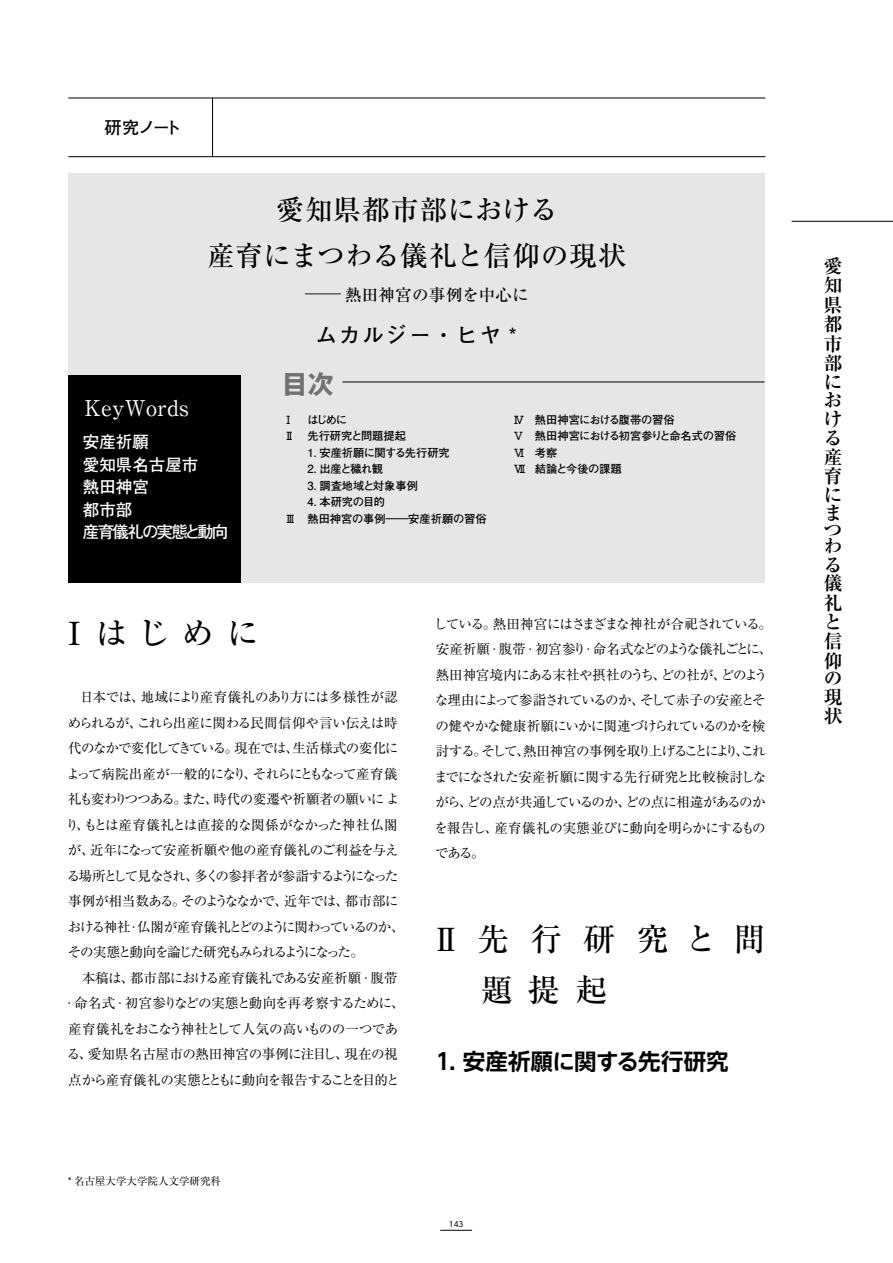
<style>
.page{position:relative;width:893px;height:1263px;background:#fff}
.page>*{position:absolute;margin:0;border:0;box-sizing:border-box;transform-origin:0 0}
.t1{font:500 31.8px/51px "Ryumin Pr 6 N";letter-spacing:.52em;color:#000}
.t2{font:500 31.8px "Ryumin Pr 6 N";letter-spacing:.5em;color:#000}
.t3{font:500 27.75px "Ryumin Pr 6 N";color:#000}
.t4{font:500 27.75px "Ryumin Pr 6 N";letter-spacing:.025em;color:#000}
.t5{font:700 25.8px "Gothic MB101 Pr 6 N";color:#727171}
.t6{font:700 22.5px "UD Shin Go NT Pr 6 N De";letter-spacing:-.01em;color:#000}
.t7{font:21.75px "Ryumin Pr 6 N";color:#fff}
.t8{font:700 21px "Futo Go B101 Pr 6 N";letter-spacing:.12em;color:#000}
.t9{font:700 18.75px/19px "Ryumin Pr 6 N";color:#000}
.t10{font:700 17.25px "Futo Go B101 Pr 6 N";letter-spacing:-.115em;color:#000}
.t11{font:700 16.5px "Futo Go B101 Pr 6 N";color:#fff}
.t12{font:500 16.5px "Ryumin Pr 6 N";letter-spacing:.015em;color:#000}
.t13{font:700 16.5px "Futo Go B101 Pr 6 N";letter-spacing:-.1em;color:#fff}
.t14{font:13.5px/25.5px "Ryumin Pr 6 N";letter-spacing:-.055em;color:#000}
.t15{font:13.5px/25.5px "Ryumin Pr 6 N";letter-spacing:-.03em;color:#000;text-align:center}
.t16{font:700 11.25px "Futo Go B101 Pr 6 N";letter-spacing:-.005em;color:#000}
.t17{font:10.5px "Ryumin Pr 6 N";color:#000}
.t18{font:7.5px "UD Shin Go NT Pr 6 N";color:#000}
.s1{font-size:10.8px}
</style>
<div class="page">
<div style="left:68px;top:173px;width:697px;height:410px;background:#e6e6e6"></div>
<div style="left:68px;top:375px;width:172px;height:208px;background:#000"></div>
<hr style="left:342px;top:382px;width:423px;height:1px;background:#000">
<hr style="left:68px;top:98px;width:697px;height:1px;background:#000">
<hr style="left:68px;top:156px;width:697px;height:1px;background:#000">
<hr style="left:212px;top:98px;width:1px;height:59px;background:#000">
<hr style="left:440px;top:1230px;width:32px;height:1px;background:#000">
<hr style="left:792px;top:221px;width:101px;height:1px;background:#000">
<p class="t10" style="left:105px;top:114px;width:79px">研究ノート</p>
<p class="t4" style="left:276px;top:188px;width:283px">愛知県都市部における</p>
<p class="t3" style="left:207px;top:233px;width:420px">産育にまつわる儀礼と信仰の現状</p>
<p class="t12" style="left:305px;top:281px;width:225px"><span class="s1">―</span>熱田神宮の事例を中心に</p>
<p class="t8" style="left:316px;top:319px;width:202px">ムカルジー・ヒヤ *</p>
<p class="t7" style="left:85px;top:391px;width:106px">KeyWords</p>
<p class="t11" style="left:83px;top:429px;width:68px">安産祈願</p>
<p class="t11" style="left:83px;top:451px;width:117px">愛知県名古屋市</p>
<p class="t11" style="left:83px;top:474px;width:68px">熱田神宮</p>
<p class="t11" style="left:83px;top:496px;width:51px">都市部</p>
<p class="t13" style="left:83px;top:519px;width:147px">産育儀礼の実態と動向</p>
<p class="t5" style="left:282px;top:363px;width:53px">目次</p>
<p class="t16" style="left:283px;top:411px;width:66px">Ⅰ はじめに</p>
<p class="t16" style="left:284px;top:427px;width:124px">Ⅱ 先行研究と問題提起</p>
<p class="t16" style="left:307px;top:444px;width:144px">1. 安産祈願に関する先行研究</p>
<p class="t16" style="left:307px;top:460px;width:77px">2. 出産と穢れ観</p>
<p class="t16" style="left:307px;top:477px;width:112px">3. 調査地域と対象事例</p>
<p class="t16" style="left:307px;top:493px;width:79px">4. 本研究の目的</p>
<p class="t16" style="left:285px;top:510px;width:203px">Ⅲ 熱田神宮の事例―安産祈願の習俗</p>
<p class="t16" style="left:513px;top:411px;width:163px">Ⅳ 熱田神宮における腹帯の習俗</p>
<p class="t16" style="left:513px;top:427px;width:225px">Ⅴ 熱田神宮における初宮参りと命名式の習俗</p>
<p class="t16" style="left:513px;top:444px;width:46px">Ⅵ 考察</p>
<p class="t16" style="left:514px;top:460px;width:109px">Ⅶ 結論と今後の課題</p>
<p class="t2" style="left:59px;top:608px;width:201px">Ⅰはじめに</p>
<p class="t14" style="left:66px;top:684px;width:340px;text-indent:14px">日本では、地域により産育儀礼のあり方には多様性が認められるが、これら出産に関わる民間信仰や言い伝えは時代のなかで変化してきている。現在では、生活様式の変化によって病院出産が一般的になり、それらにともなって産育儀礼も変わりつつある。また、時代の変遷や祈願者の願いに より、もとは産育儀礼とは直接的な関係がなかった神社仏閣が、近年になって安産祈願や他の産育儀礼のご利益を与える場所として見なされ、多くの参拝者が参詣するようになった事例が相当数ある。そのようななかで、近年では、都市部における神社 · 仏閣が産育儀礼とどのように関わっているのか、その実態と動向を論じた研究もみられるようになった。</p>
<p class="t15" style="left:67px;top:964px;width:339px">本稿は、都市部における産育儀礼である安産祈願 · 腹帯<br>· 命名式 · 初宮参りなどの実態と動向を再考察するために、産育儀礼をおこなう神社として人気の高いものの一つである、愛知県名古屋市の熱田神宮の事例に注目し、現在の視点から産育儀礼の実態とともに動向を報告することを目的と</p>
<p class="t17" style="left:68px;top:1172px;width:154px">* 名古屋大学大学院人文学研究科</p>
<p class="t14" style="left:434px;top:610px;width:340px">している。熱田神宮にはさまざまな神社が合祀されている。安産祈願 · 腹帯 · 初宮参り· 命名式などのような儀礼ごとに、熱田神宮境内にある末社や摂社のうち、どの社が、どのような理由によって参詣されているのか、そして赤子の安産とその健やかな健康祈願にいかに関連づけられているのかを検討する。そして、熱田神宮の事例を取り上げることにより、これまでになされた安産祈願に関する先行研究と比較検討しながら、どの点が共通しているのか、どの点に相違があるのかを報告し、産育儀礼の実態並びに動向を明らかにするものである。</p>
<p class="t1" style="left:480px;top:912px;width:286px;text-indent:-50px">Ⅱ先行研究と問題提起</p>
<p class="t6" style="left:436px;top:1043px;width:294px">1. 安産祈願に関する先行研究</p>
<p class="t18" style="left:449px;top:1218px;width:16px">143</p>
<h3 class="t9" style="left:824px;top:255px;width:19px">愛知県都市部における産育にま</h3>
<h3 class="t9" style="left:824px;top:521px;width:19px;line-height:16.4px">つわ</h3>
<h3 class="t9" style="left:824px;top:554px;width:20px">る儀礼と信仰</h3>
<h3 class="t9" style="left:824px;top:668px;width:20px;text-align:justify">の現状</h3>
</div>
